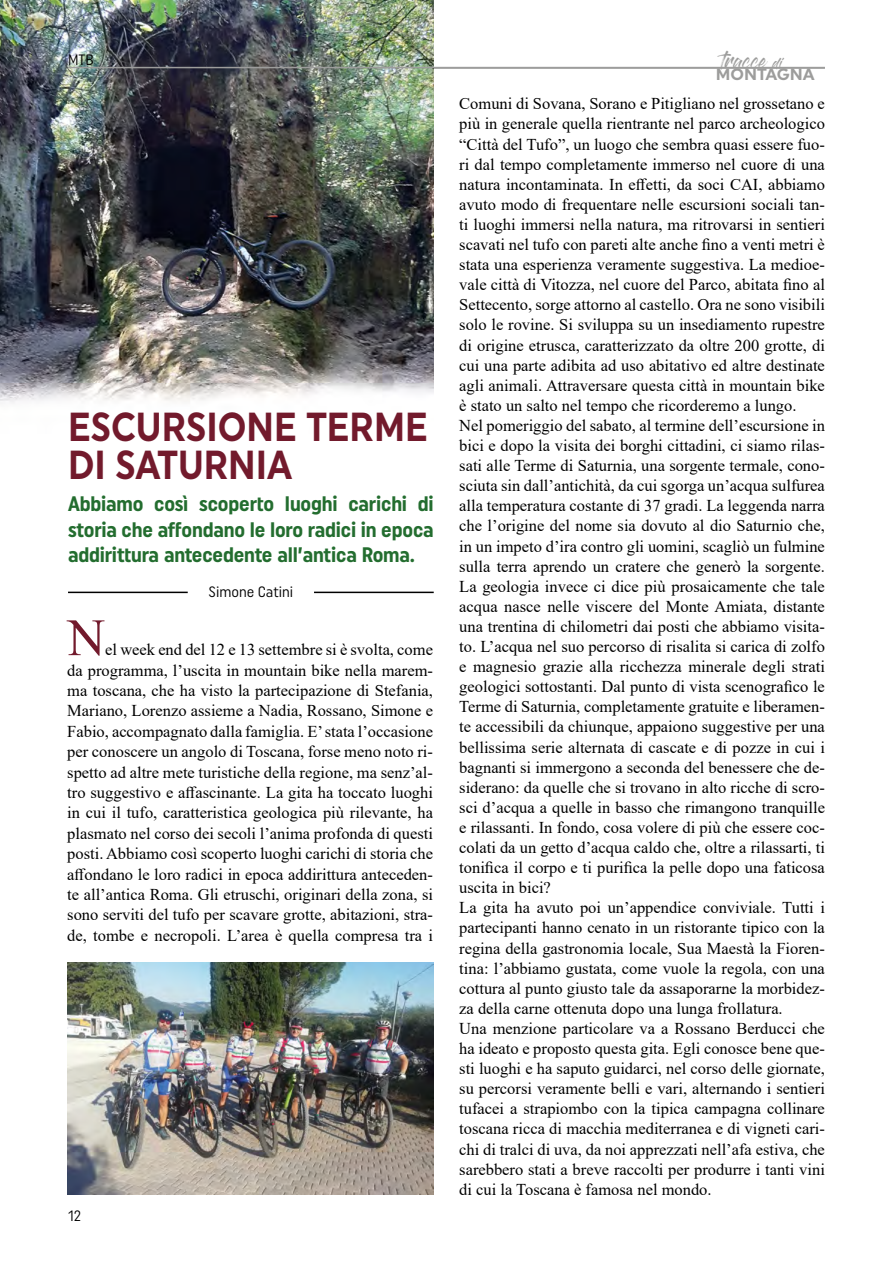
<style>
.page{position:relative;width:893px;height:1263px;background:#fff}
.page>*{position:absolute;margin:0;border:0;box-sizing:border-box;transform-origin:0 0}
.t1{font:52.5px "Times New Roman";color:#721a2c}
.t2{font:700 40.5px/37.5px "Uniform";color:#721a2c;scale:.86 1}
.t3{font:700 21px/25.5px "Uniform Condensed";letter-spacing:-.01em;color:#236d2f;text-align:justify}
.t4{font:16.5px/20.1px "Times New Roman";color:#000;text-align:justify}
.t5{font:700 16.5px "Uniform";color:#9d9d9c}
.t6{font:15px "Uniform Condensed";color:#000}
.t7{font:15px "Gloss And Bloom";color:#9d9d9c}
.s1{font-size:10.5px}
</style>
<div class="page">
<hr style="left:68px;top:67px;width:757px;height:2px;background:#9d9d9c">
<img style="left:0;top:0;width:433px;height:403px">
<hr style="left:68px;top:67px;width:757px;height:1px;background:#9d9d9c">
<hr style="left:68px;top:592px;width:120px;height:1px;background:#000">
<hr style="left:314px;top:592px;width:120px;height:1px;background:#000">
<img style="left:67px;top:962px;width:367px;height:233px">
<p class="t6" style="left:68px;top:50px;width:27px">MTB</p>
<p class="t7" style="left:721px;top:54px;width:63px">tracce <span class="s1">di</span></p>
<p class="t5" style="left:716px;top:64px;width:101px">MONTAGNA</p>
<h2 class="t2" style="left:68px;top:407px;width:420px">ESCURSIONE TERME<br>DI SATURNIA</h2>
<p class="t3" style="left:68px;top:491px;width:367px">Abbiamo così scoperto luoghi carichi di storia che affondano le loro radici in epoca addirittura antecedente all’antica Roma.</p>
<p class="t6" style="left:208px;top:582px;width:86px">Simone Catini</p>
<h1 class="t1" style="left:67px;top:600px;width:39px">N</h1>
<p class="t4" style="left:67px;top:639px;width:367px;text-indent:38px">el week end del 12 e 13 settembre si è svolta, come da programma, l’uscita in mountain bike nella marem&shy;ma toscana, che ha visto la partecipazione di Stefania, Mariano, Lorenzo assieme a Nadia, Rossano, Simone e Fabio, accompagnato dalla famiglia. E’ stata l’occasione per conoscere un angolo di Toscana, forse meno noto ri&shy;spetto ad altre mete turistiche della regione, ma senz’al&shy;tro suggestivo e affascinante. La gita ha toccato luoghi in cui il tufo, caratteristica geologica più rilevante, ha plasmato nel corso dei secoli l’anima profonda di questi posti. Abbiamo così scoperto luoghi carichi di storia che affondano le loro radici in epoca addirittura anteceden&shy;te all’antica Roma. Gli etruschi, originari della zona, si sono serviti del tufo per scavare grotte, abitazioni, stra&shy;de, tombe e necropoli. L’area è quella compresa tra i</p>
<p class="t6" style="left:68px;top:1206px;width:15px">12</p>
<p class="t4" style="left:459px;top:93px;width:367px;text-align:left">Comuni di Sovana, Sorano e Pitigliano nel grossetano e più in generale quella rientrante nel parco archeologico “Città del Tufo”, un luogo che sembra quasi essere fuo&shy;ri dal tempo completamente immerso nel cuore di una natura incontaminata. In effetti, da soci CAI, abbiamo avuto modo di frequentare nelle escursioni sociali tan&shy;ti luoghi immersi nella natura, ma ritrovarsi in sentieri scavati nel tufo con pareti alte anche fino a venti metri è stata una esperienza veramente suggestiva. La medioe&shy;vale città di Vitozza, nel cuore del Parco, abitata fino al Settecento, sorge attorno al castello. Ora ne sono visibili solo le rovine. Si sviluppa su un insediamento rupestre di origine etrusca, caratterizzato da oltre 200 grotte, di cui una parte adibita ad uso abitativo ed altre destinate agli animali. Attraversare questa città in mountain bike è stato un salto nel tempo che ricorderemo a lungo.<br>Nel pomeriggio del sabato, al termine dell’escursione in bici e dopo la visita dei borghi cittadini, ci siamo rilas&shy;sati alle Terme di Saturnia, una sorgente termale, cono&shy;sciuta sin dall’antichità, da cui sgorga un’acqua sulfurea alla temperatura costante di 37 gradi. La leggenda narra che l’origine del nome sia dovuto al dio Saturnio che, in un impeto d’ira contro gli uomini, scagliò un fulmine sulla terra aprendo un cratere che generò la sorgente.<br>La geologia invece ci dice più prosaicamente che tale acqua nasce nelle viscere del Monte Amiata, distante una trentina di chilometri dai posti che abbiamo visita&shy;to. L’acqua nel suo percorso di risalita si carica di zolfo e magnesio grazie alla ricchezza minerale degli strati geologici sottostanti. Dal punto di vista scenografico le Terme di Saturnia, completamente gratuite e liberamen&shy;te accessibili da chiunque, appaiono suggestive per una bellissima serie alternata di cascate e di pozze in cui i bagnanti si immergono a seconda del benessere che de&shy;siderano: da quelle che si trovano in alto ricche di scro&shy;sci d’acqua a quelle in basso che rimangono tranquille e rilassanti. In fondo, cosa volere di più che essere coc&shy;colati da un getto d’acqua caldo che, oltre a rilassarti, ti tonifica il corpo e ti purifica la pelle dopo una faticosa uscita in bici?<br>La gita ha avuto poi un’appendice conviviale. Tutti i partecipanti hanno cenato in un ristorante tipico con la regina della gastronomia locale, Sua Maestà la Fioren&shy;tina: l’abbiamo gustata, come vuole la regola, con una cottura al punto giusto tale da assaporarne la morbidez&shy;za della carne ottenuta dopo una lunga frollatura.<br>Una menzione particolare va a Rossano Berducci che ha ideato e proposto questa gita. Egli conosce bene que&shy;sti luoghi e ha saputo guidarci, nel corso delle giornate, su percorsi veramente belli e vari, alternando i sentieri tufacei a strapiombo con la tipica campagna collinare toscana ricca di macchia mediterranea e di vigneti cari&shy;chi di tralci di uva, da noi apprezzati nell’afa estiva, che sarebbero stati a breve raccolti per produrre i tanti vini di cui la Toscana è famosa nel mondo.</p>
</div>
